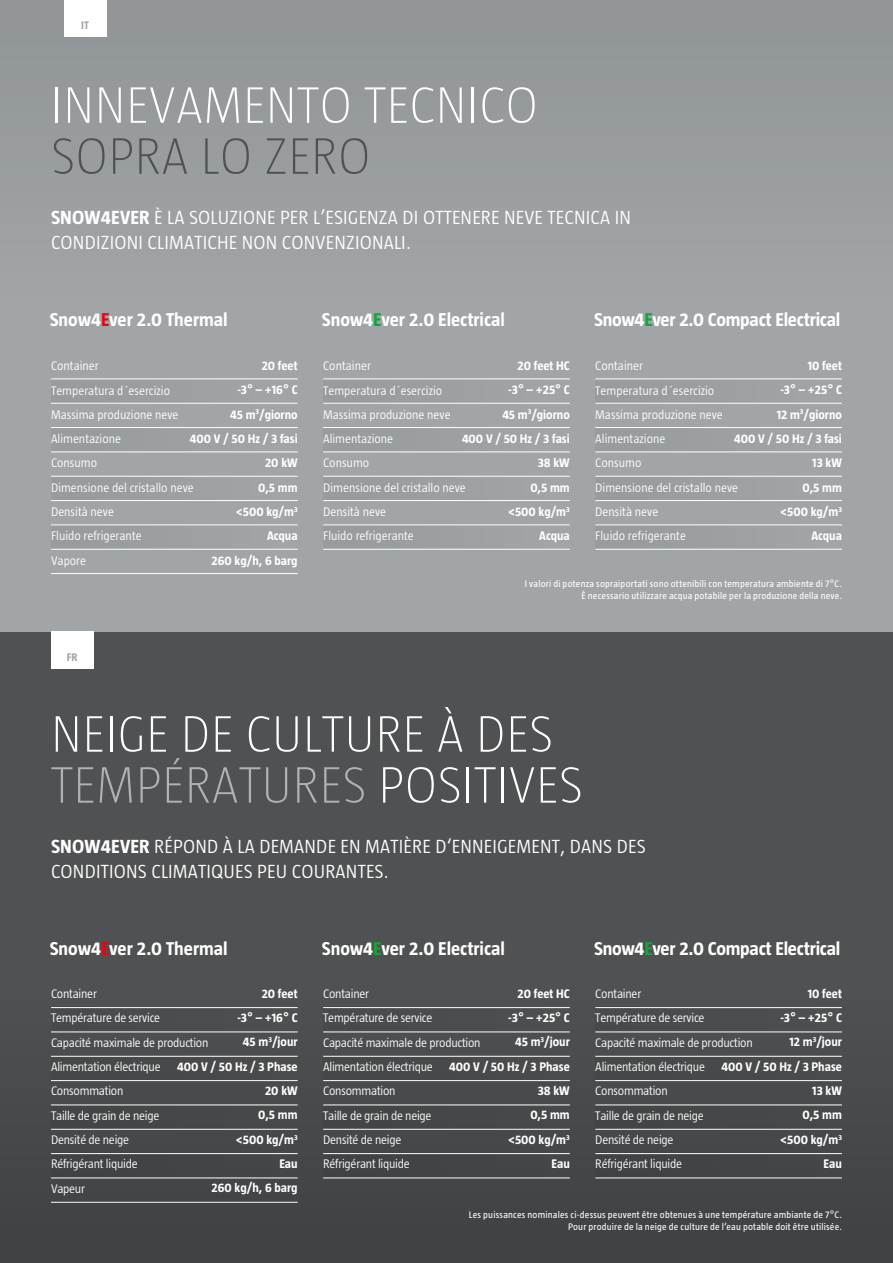
<style>
.page{position:relative;width:893px;height:1263px;background:#fff}
.page>*{position:absolute;margin:0;border:0;box-sizing:border-box;transform-origin:0 0}
.t1{font:200 52.5px/51px "Taz";letter-spacing:.01em;color:#fff}
.t2{font:200 52.5px "Taz";letter-spacing:.01em;color:#505152}
.t3{font:300 19.5px/25.5px "Taz";letter-spacing:.01em;color:#fff}
.t4{font:700 19.05px "Taz";letter-spacing:-.01em;color:#fff}
.t5{font:300 12.75px/24.3px "Taz";letter-spacing:-.02em;color:#fff}
.t6{font:700 12.75px/24.3px "Taz";color:#fff;text-align:right}
.t7{font:300 12.75px/24.3px "Taz";color:#fff}
.t8{font:700 11.25px "Taz";color:#a1a5a7}
.t9{font:9.75px/12px "Taz";letter-spacing:.02em;color:#fff;text-align:right}
.s1{font-weight:700}
.s2{color:#e30613}
.s3{color:#13a538}
.s4{color:#b0b3b5}
</style>
<div class="page">
<div style="left:0;top:628px;width:893px;height:635px;background:#505152"></div>
<div style="left:0;top:962px;width:893px;height:301px;background:#474849"></div>
<div style="left:0;top:0;width:893px;height:631px;background:#a1a5a7"></div>
<div style="left:0;top:0;width:893px;height:327px;background:#999d9f"></div>
<hr style="left:0;top:962px;width:1px;height:301px;background:#a1a5a7">
<div style="left:64px;top:0;width:42px;height:37px;background:#fff"></div>
<div style="left:51px;top:631px;width:43px;height:38px;background:#fff"></div>
<hr style="left:51px;top:379px;width:247px;height:1px;background:#fff">
<hr style="left:51px;top:403px;width:247px;height:1px;background:#fff">
<hr style="left:51px;top:427px;width:247px;height:1px;background:#fff">
<hr style="left:51px;top:452px;width:247px;height:1px;background:#fff">
<hr style="left:51px;top:476px;width:247px;height:1px;background:#fff">
<hr style="left:51px;top:500px;width:247px;height:1px;background:#fff">
<hr style="left:51px;top:525px;width:247px;height:1px;background:#fff">
<hr style="left:51px;top:549px;width:247px;height:1px;background:#fff">
<hr style="left:51px;top:573px;width:247px;height:1px;background:#fff">
<hr style="left:323px;top:379px;width:247px;height:1px;background:#fff">
<hr style="left:323px;top:403px;width:247px;height:1px;background:#fff">
<hr style="left:323px;top:427px;width:247px;height:1px;background:#fff">
<hr style="left:323px;top:452px;width:247px;height:1px;background:#fff">
<hr style="left:323px;top:476px;width:247px;height:1px;background:#fff">
<hr style="left:323px;top:500px;width:247px;height:1px;background:#fff">
<hr style="left:323px;top:525px;width:247px;height:1px;background:#fff">
<hr style="left:323px;top:549px;width:247px;height:1px;background:#fff">
<hr style="left:595px;top:379px;width:247px;height:1px;background:#fff">
<hr style="left:595px;top:403px;width:247px;height:1px;background:#fff">
<hr style="left:595px;top:427px;width:247px;height:1px;background:#fff">
<hr style="left:595px;top:452px;width:247px;height:1px;background:#fff">
<hr style="left:595px;top:476px;width:247px;height:1px;background:#fff">
<hr style="left:595px;top:500px;width:247px;height:1px;background:#fff">
<hr style="left:595px;top:525px;width:247px;height:1px;background:#fff">
<hr style="left:595px;top:549px;width:247px;height:1px;background:#fff">
<div style="left:51px;top:1006px;width:247px;height:25px;background:#4b4c4d"></div>
<div style="left:323px;top:1006px;width:247px;height:25px;background:#4b4c4d"></div>
<div style="left:595px;top:1006px;width:247px;height:25px;background:#4b4c4d"></div>
<div style="left:51px;top:1152px;width:247px;height:25px;background:#424445"></div>
<div style="left:323px;top:1152px;width:247px;height:25px;background:#424445"></div>
<div style="left:595px;top:1152px;width:247px;height:25px;background:#424445"></div>
<hr style="left:51px;top:1007px;width:247px;height:1px;background:#fff">
<hr style="left:51px;top:1032px;width:247px;height:1px;background:#fff">
<hr style="left:51px;top:1056px;width:247px;height:1px;background:#fff">
<hr style="left:51px;top:1080px;width:247px;height:1px;background:#fff">
<hr style="left:51px;top:1105px;width:247px;height:1px;background:#fff">
<hr style="left:51px;top:1129px;width:247px;height:1px;background:#fff">
<hr style="left:51px;top:1153px;width:247px;height:1px;background:#fff">
<hr style="left:51px;top:1178px;width:247px;height:1px;background:#fff">
<hr style="left:51px;top:1202px;width:247px;height:1px;background:#fff">
<hr style="left:323px;top:1007px;width:247px;height:1px;background:#fff">
<hr style="left:323px;top:1032px;width:247px;height:1px;background:#fff">
<hr style="left:323px;top:1056px;width:247px;height:1px;background:#fff">
<hr style="left:323px;top:1080px;width:247px;height:1px;background:#fff">
<hr style="left:323px;top:1105px;width:247px;height:1px;background:#fff">
<hr style="left:323px;top:1129px;width:247px;height:1px;background:#fff">
<hr style="left:323px;top:1153px;width:247px;height:1px;background:#fff">
<hr style="left:323px;top:1178px;width:247px;height:1px;background:#fff">
<hr style="left:595px;top:1007px;width:247px;height:1px;background:#fff">
<hr style="left:595px;top:1032px;width:247px;height:1px;background:#fff">
<hr style="left:595px;top:1056px;width:247px;height:1px;background:#fff">
<hr style="left:595px;top:1080px;width:247px;height:1px;background:#fff">
<hr style="left:595px;top:1105px;width:247px;height:1px;background:#fff">
<hr style="left:595px;top:1129px;width:247px;height:1px;background:#fff">
<hr style="left:595px;top:1153px;width:247px;height:1px;background:#fff">
<hr style="left:595px;top:1178px;width:247px;height:1px;background:#fff">
<p class="t8" style="left:81px;top:19px;width:9px">IT</p>
<h1 class="t1" style="left:51px;top:79px;width:488px">INNEVAMENTO TECNICO</h1>
<h1 class="t2" style="left:51px;top:127px;width:321px">SOPRA LO ZERO</h1>
<h2 class="t3" style="left:51px;top:204px;width:582px"><span class="s1">SNOW4EVER</span> È LA SOLUZIONE PER L’ESIGENZA DI OTTENERE NEVE TECNICA IN<br>CONDIZIONI CLIMATICHE NON CONVENZIONALI.</h2>
<h3 class="t4" style="left:50px;top:309px;width:179px">Snow4<span class="s2">E</span>ver 2.0 Thermal</h3>
<h3 class="t4" style="left:322px;top:309px;width:184px">Snow4<span class="s3">E</span>ver 2.0 Electrical</h3>
<h3 class="t4" style="left:594px;top:309px;width:248px">Snow4<span class="s3">E</span>ver 2.0 Compact Electrical</h3>
<p class="t6" style="left:190px;top:353px;width:109px">20 feet<br>-3° – +16° C<br>45 m<sup>3</sup>/giorno<br>400 V / 50 Hz / 3 fasi<br>20 kW<br>0,5 mm<br>&lt;500 kg/m<sup>3<br></sup>Acqua<br>260 kg/h, 6 barg</p>
<p class="t6" style="left:462px;top:353px;width:109px">20 feet HC<br>-3° – +25° C<br>45 m<sup>3</sup>/giorno<br>400 V / 50 Hz / 3 fasi<br>38 kW<br>0,5 mm<br>&lt;500 kg/m<sup>3<br></sup>Acqua</p>
<p class="t6" style="left:734px;top:353px;width:109px">10 feet<br>-3° – +25° C<br>12 m<sup>3</sup>/giorno<br>400 V / 50 Hz / 3 fasi<br>13 kW<br>0,5 mm<br>&lt;500 kg/m<sup>3<br></sup>Acqua</p>
<p class="t7" style="left:51px;top:354px;width:144px">Container<br>Temperatura d´esercizio<br>Massima produzione neve<br>Alimentazione<br>Consumo<br>Dimensione del cristallo neve<br>Densità neve<br>Fluido refrigerante<br>Vapore</p>
<p class="t7" style="left:323px;top:354px;width:144px">Container<br>Temperatura d´esercizio<br>Massima produzione neve<br>Alimentazione<br>Consumo<br>Dimensione del cristallo neve<br>Densità neve<br>Fluido refrigerante</p>
<p class="t7" style="left:595px;top:354px;width:144px">Container<br>Temperatura d´esercizio<br>Massima produzione neve<br>Alimentazione<br>Consumo<br>Dimensione del cristallo neve<br>Densità neve<br>Fluido refrigerante</p>
<p class="t8" style="left:67px;top:651px;width:12px">FR</p>
<p class="t9" style="left:525px;top:578px;width:319px">I valori di potenza sopraiportati sono ottenibili con temperatura ambiente di 7°C.<br>È necessario utilizzare acqua potabile per la produzione della neve.</p>
<h1 class="t1" style="left:51px;top:708px;width:533px">NEIGE DE CULTURE À DES<br><span class="s4">TEMPÉRATURES</span> POSITIVES</h1>
<h2 class="t3" style="left:51px;top:833px;width:596px"><span class="s1">SNOW4EVER</span> RÉPOND À LA DEMANDE EN MATIÈRE D‘ENNEIGEMENT, DANS DES<br>CONDITIONS CLIMATIQUES PEU COURANTES.</h2>
<h3 class="t4" style="left:50px;top:938px;width:179px">Snow4<span class="s2">E</span>ver 2.0 Thermal</h3>
<h3 class="t4" style="left:322px;top:938px;width:184px">Snow4<span class="s3">E</span>ver 2.0 Electrical</h3>
<h3 class="t4" style="left:594px;top:938px;width:248px">Snow4<span class="s3">E</span>ver 2.0 Compact Electrical</h3>
<p class="t6" style="left:721px;top:981px;width:122px">10 feet<br>-3° – +25° C<br>12 m<sup>3</sup>/jour<br>400 V / 50 Hz / 3 Phase<br>13 kW<br>0,5 mm<br>&lt;500 kg/m<sup>3<br></sup>Eau</p>
<p class="t6" style="left:177px;top:981px;width:122px">20 feet<br>-3° – +16° C<br>45 m<sup>3</sup>/jour<br>400 V / 50 Hz / 3 Phase<br>20 kW<br>0,5 mm<br>&lt;500 kg/m<sup>3<br></sup>Eau<br>260 kg/h, 6 barg</p>
<p class="t6" style="left:449px;top:981px;width:122px">20 feet HC<br>-3° – +25° C<br>45 m<sup>3</sup>/jour<br>400 V / 50 Hz / 3 Phase<br>38 kW<br>0,5 mm<br>&lt;500 kg/m<sup>3<br></sup>Eau</p>
<p class="t5" style="left:51px;top:981px;width:159px">Container<br>Température de service<br>Capacité maximale de production<br>Alimentation électrique<br>Consommation<br>Taille de grain de neige<br>Densité de neige<br>Réfrigérant liquide<br>Vapeur</p>
<p class="t5" style="left:323px;top:981px;width:159px">Container<br>Température de service<br>Capacité maximale de production<br>Alimentation électrique<br>Consommation<br>Taille de grain de neige<br>Densité de neige<br>Réfrigérant liquide</p>
<p class="t5" style="left:595px;top:981px;width:159px">Container<br>Température de service<br>Capacité maximale de production<br>Alimentation électrique<br>Consommation<br>Taille de grain de neige<br>Densité de neige<br>Réfrigérant liquide</p>
<p class="t9" style="left:469px;top:1209px;width:374px">Les puissances nominales ci-dessus peuvent être obtenues à une température ambiante de 7°C.<br>Pour produire de la neige de culture de l‘eau potable doit être utilisée.</p>
</div>
